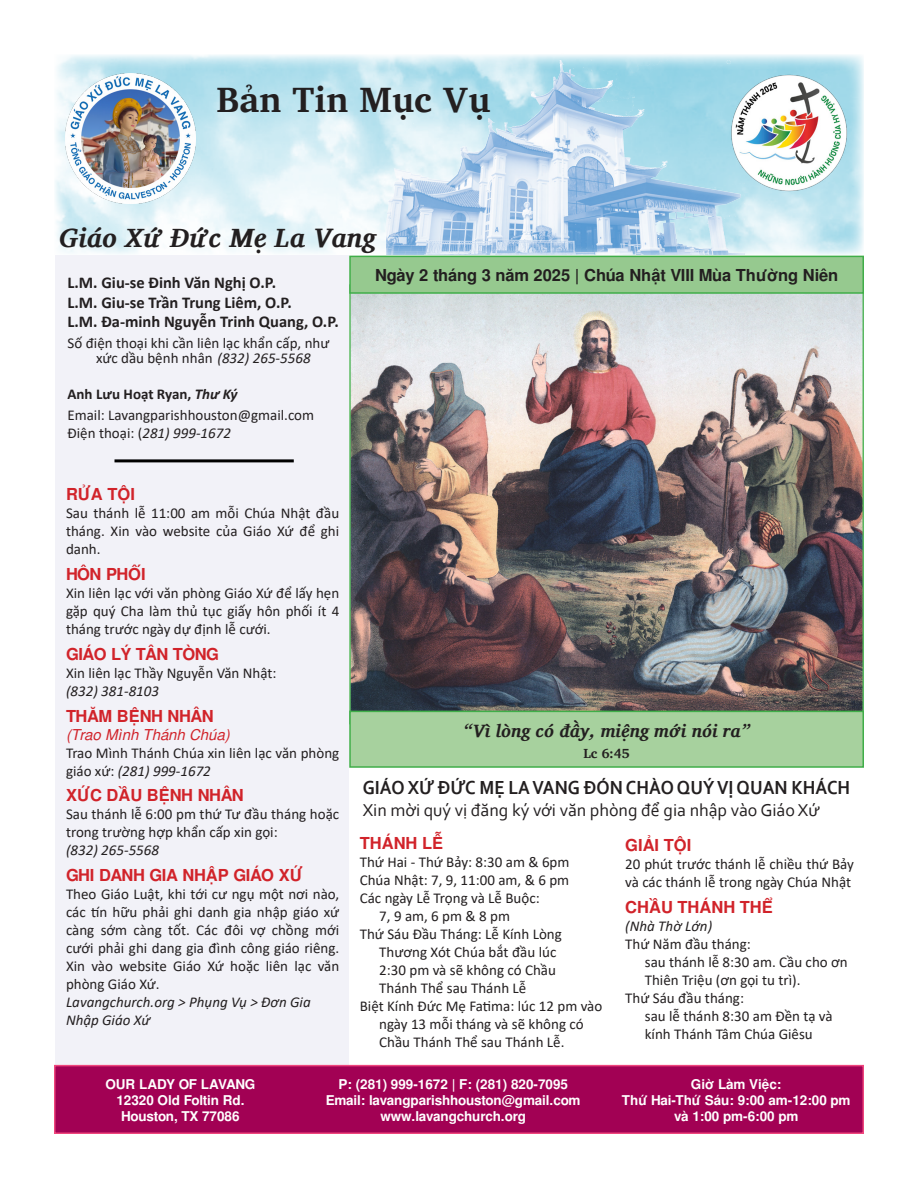
<style>
.page{position:relative;width:918px;height:1188px;background:#fff}
.page>*{position:absolute;margin:0;border:0;box-sizing:border-box;transform-origin:0 0}
.t1{font:700 36px "Charis SIL";color:#231f20}
.t2{font:italic 700 27px "Charis SIL";color:#231f20}
.t3{font:700 19.8px "Corbel";color:#231f20;scale:.91 1}
.t4{font:18px "Corbel";color:#231f20}
.t5{font:italic 700 18px "Charis SIL";color:#231f20}
.t6{font:700 16.5px "Calibri";color:#231f20}
.t7{font:700 16.5px "Free Sans";color:#d1232a}
.t8{font:700 16.5px "Free Sans";letter-spacing:-.01em;color:#231f20}
.t9{font:700 16.5px "Free Sans";letter-spacing:-.03em;color:#d1232a}
.t10{font:700 16.5px "Free Sans";letter-spacing:-.04em;color:#d1232a}
.t11{font:15px/18px "Calibri";color:#231f20}
.t12{font:italic 15px/18px "Calibri";color:#231f20}
.t13{font:700 15px "Calibri";color:#231f20}
.t14{font:italic 15px "Free Sans";color:#d1232a}
.t15{font:700 13.5px "Free Sans";letter-spacing:-.01em;color:#fff}
.t16{font:700 13.5px "Charis SIL";color:#231f20}
.s1{font-style:italic}
.s2{font-style:normal}
</style>
<div class="page">
<img style="left:352px;top:294px;width:509px;height:417px">
<div style="left:56px;top:256px;width:293px;height:811px;background:#f2f2f8"></div>
<hr style="left:115px;top:459px;width:179px;height:3px;background:#000">
<div style="left:367px;top:51px;width:396px;height:204px;background:#fff;opacity:.75"></div>
<div style="left:55px;top:1066px;width:808px;height:67px;background:#a20154"></div>
<div style="left:54px;top:1065px;width:810px;height:69px;border:2px solid #ef467d"></div>
<div style="left:350px;top:256px;width:513px;height:37px;background:#96c98f"></div>
<div style="left:349px;top:256px;width:515px;height:38px;border:2px solid #40ae49"></div>
<img style="left:717px;top:72px;width:145px;height:123px">
<div style="left:350px;top:711px;width:513px;height:56px;background:#a7d19e"></div>
<div style="left:349px;top:711px;width:515px;height:57px;border:2px solid #40ae49"></div>
<img style="left:66px;top:74px;width:130px;height:129px">
<p class="t1" style="left:217px;top:78px;width:276px">Bản Tin Mục Vụ</p>
<p class="t2" style="left:59px;top:222px;width:318px">Giáo Xứ Đức Mẹ La Vang</p>
<p class="t6" style="left:68px;top:271px;width:210px">L.M. Giu-se Đinh Văn Nghị O.P.</p>
<p class="t6" style="left:68px;top:290px;width:226px">L.M. Giu-se Trần Trung Liêm, O.P.</p>
<p class="t6" style="left:68px;top:310px;width:273px">L.M. Đa-minh Nguyễn Trinh Quang, O.P.</p>
<p class="t11" style="left:96px;top:336px;width:235px;line-height:15px;text-indent:-28px">Số điện thoại khi cần liên lạc khẩn cấp, như xức dầu bệnh nhân <span class="s1">(832) 265-5568</span></p>
<p class="t13" style="left:68px;top:384px;width:172px">Anh Lưu Hoạt Ryan, <span class="s1">Thư Ký</span></p>
<p class="t11" style="left:68px;top:406px;width:248px">Email: Lavangparishhouston@gmail.com</p>
<p class="t12" style="left:68px;top:424px;width:165px"><span class="s2">Điện thoại: (</span>281) 999-1672</p>
<p class="t7" style="left:66px;top:483px;width:70px">RỬA TỘI</p>
<p class="t11" style="left:66px;top:504px;width:275px;text-align:justify">Sau thánh lễ 11:00 am mỗi Chúa Nhật đầu tháng. Xin vào website của Giáo Xứ để ghi danh.</p>
<p class="t7" style="left:66px;top:562px;width:81px">HÔN PHỐI</p>
<p class="t11" style="left:66px;top:584px;width:275px;text-align:justify">Xin liên lạc với văn phòng Giáo Xứ để lấy hẹn gặp quý Cha làm thủ tục giấy hôn phối ít 4 tháng trước ngày dự định lễ cưới.</p>
<p class="t10" style="left:66px;top:642px;width:155px">GIÁO LÝ TÂN TÒNG</p>
<p class="t11" style="left:66px;top:663px;width:212px">Xin liên lạc Thầy Nguyễn Văn Nhật:</p>
<p class="t12" style="left:66px;top:681px;width:95px">(832) 381-8103</p>
<p class="t9" style="left:66px;top:704px;width:149px">THĂM BỆNH NHÂN</p>
<p class="t14" style="left:66px;top:724px;width:165px">(Trao Mình Thánh Chúa)</p>
<p class="t11" style="left:66px;top:743px;width:275px">Trao Mình Thánh Chúa xin liên lạc văn phòng giáo xứ: <span class="s1">(281) 999-1672</span></p>
<p class="t7" style="left:66px;top:784px;width:179px">XỨC DẦU BỆNH NHÂN</p>
<p class="t11" style="left:66px;top:805px;width:275px">Sau thánh lễ 6:00 pm thứ Tư đầu tháng hoặc trong trường hợp khẩn cấp xin gọi:</p>
<p class="t12" style="left:66px;top:841px;width:95px">(832) 265-5568</p>
<p class="t9" style="left:66px;top:864px;width:238px">GHI DANH GIA NHẬP GIÁO XỨ</p>
<p class="t11" style="left:66px;top:885px;width:275px;text-align:justify">Theo Giáo Luật, khi tới cư ngụ một nơi nào, các tín hữu phải ghi danh gia nhập giáo xứ càng sớm càng tốt. Các đôi vợ chồng mới cưới phải ghi dang gia đình công giáo riêng.<br>Xin vào website Giáo Xứ hoặc liên lạc văn phòng Giáo Xứ.</p>
<p class="t12" style="left:66px;top:993px;width:246px">Lavangchurch.org &gt; Phụng Vụ &gt; Đơn Gia<br>Nhập Giáo Xứ</p>
<p class="t8" style="left:375px;top:264px;width:465px">Ngày 2 tháng 3 năm 2025 | Chúa Nhật VIII Mùa Thường Niên</p>
<p class="t5" style="left:464px;top:721px;width:288px">“Vì lòng có đầy, miệng mới nói ra”</p>
<p class="t16" style="left:583px;top:745px;width:48px">Lc 6:45</p>
<p class="t3" style="left:363px;top:775px;width:537px">GIÁO XỨ ĐỨC MẸ LA VANG ĐÓN CHÀO QUÝ VỊ QUAN KHÁCH</p>
<p class="t4" style="left:363px;top:799px;width:458px">Xin mời quý vị đăng ký với văn phòng để gia nhập vào Giáo Xứ</p>
<p class="t7" style="left:360px;top:831px;width:85px">THÁNH LỄ</p>
<p class="t11" style="left:360px;top:852px;width:211px">Thứ Hai - Thứ Bảy: 8:30 am &amp; 6pm</p>
<p class="t11" style="left:360px;top:870px;width:211px">Chúa Nhật: 7, 9, 11:00 am, &amp; 6 pm</p>
<p class="t11" style="left:360px;top:888px;width:182px">Các ngày Lễ Trọng và Lễ Buộc:</p>
<p class="t11" style="left:379px;top:906px;width:132px">7, 9 am, 6 pm &amp; 8 pm</p>
<p class="t11" style="left:360px;top:924px;width:204px">Thứ Sáu Đầu Tháng: Lễ Kính Lòng</p>
<p class="t11" style="left:379px;top:942px;width:179px">Thương Xót Chúa bắt đầu lúc</p>
<p class="t11" style="left:379px;top:960px;width:178px">2:30 pm và sẽ không có Chầu<br>Thánh Thể sau Thánh Lễ</p>
<p class="t11" style="left:379px;top:996px;width:225px;text-indent:-20px">Biệt Kính Đức Mẹ Fatima: lúc 12 pm vào ngày 13 mỗi tháng và sẽ không có<br>Chầu Thánh Thể sau Thánh Lễ.</p>
<p class="t7" style="left:625px;top:833px;width:68px">GIẢI TỘI</p>
<p class="t11" style="left:625px;top:855px;width:230px">20 phút trước thánh lễ chiều thứ Bảy và các thánh lễ trong ngày Chúa Nhật</p>
<p class="t7" style="left:625px;top:895px;width:149px">CHẦU THÁNH THỂ</p>
<p class="t12" style="left:625px;top:916px;width:88px">(Nhà Thờ Lớn)</p>
<p class="t11" style="left:625px;top:934px;width:127px">Thứ Năm đầu tháng:</p>
<p class="t11" style="left:645px;top:952px;width:204px">sau thánh lễ 8:30 am. Cầu cho ơn<br>Thiên Triệu (ơn gọi tu trì).</p>
<p class="t11" style="left:625px;top:988px;width:120px">Thứ Sáu đầu tháng:</p>
<p class="t11" style="left:645px;top:1006px;width:189px">sau lễ thánh 8:30 am Đền tạ và kính Thánh Tâm Chúa Giêsu</p>
<p class="t15" style="left:105px;top:1074px;width:152px">OUR LADY OF LAVANG</p>
<p class="t15" style="left:116px;top:1090px;width:130px">12320 Old Foltin Rd.</p>
<p class="t15" style="left:121px;top:1107px;width:120px">Houston, TX 77086</p>
<p class="t15" style="left:338px;top:1074px;width:231px">P: (281) 999-1672 | F: (281) 820-7095</p>
<p class="t15" style="left:326px;top:1090px;width:256px">Email: lavangparishhouston@gmail.com</p>
<p class="t15" style="left:381px;top:1107px;width:147px">www.lavangchurch.org</p>
<p class="t15" style="left:691px;top:1074px;width:92px">Giờ Làm Việc:</p>
<p class="t15" style="left:622px;top:1090px;width:230px">Thứ Hai-Thứ Sáu: 9:00 am-12:00 pm</p>
<p class="t15" style="left:674px;top:1107px;width:126px">và 1:00 pm-6:00 pm</p>
</div>
